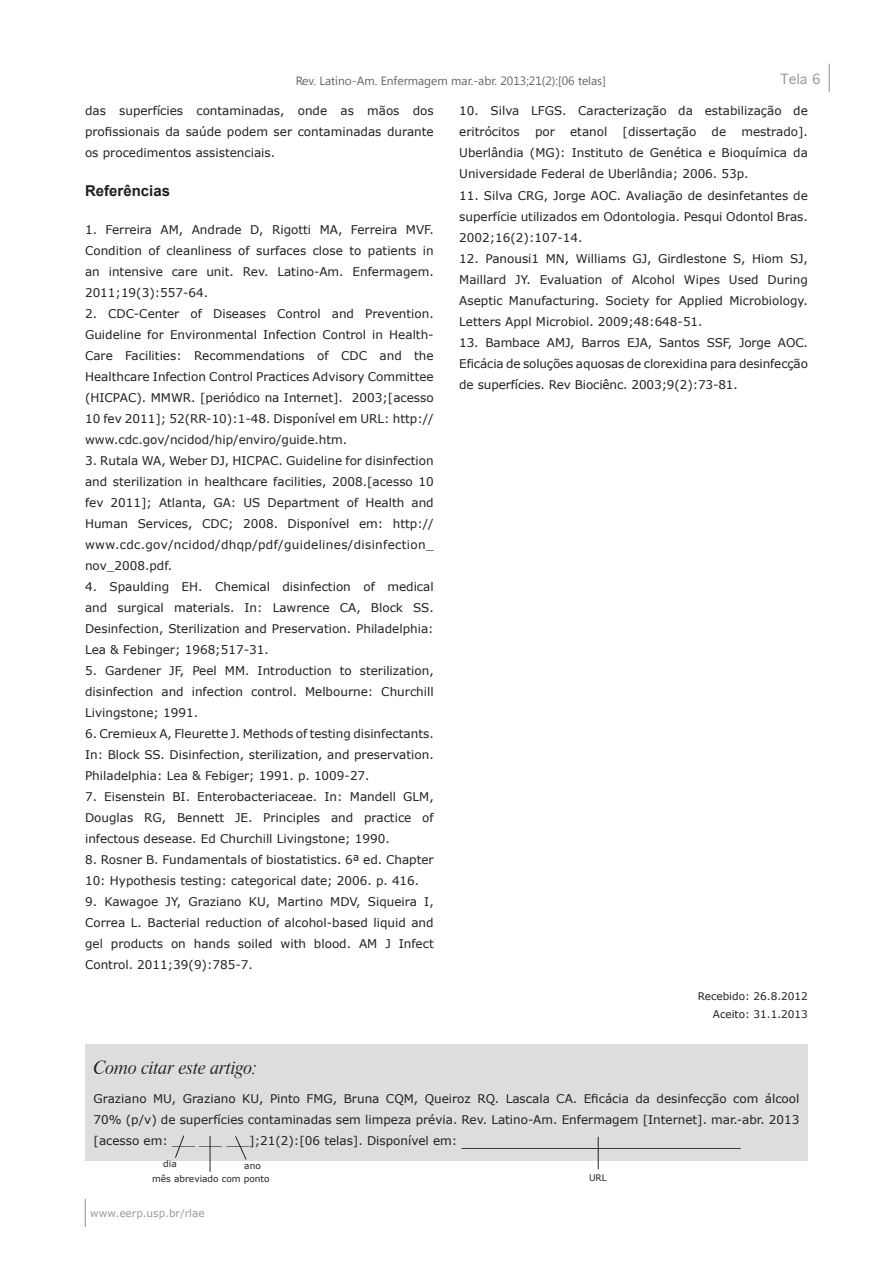
<style>
.page{position:relative;width:893px;height:1263px;background:#fff}
.page>*{position:absolute;margin:0;border:0;box-sizing:border-box;transform-origin:0 0}
.t1{font:18px "Dutch 801 BT Italic Headline";color:#231f20}
._13__Seção{font:700 15px "Arial";color:#231f20}
.t2{font:13.5px "Geneva";color:#6c6d70}
._18__Referências{font:12px/21px "Verdana";color:#231f20;text-align:justify}
._16__Texto{font:12px/21px "Verdana";color:#231f20;text-align:justify}
.t3{font:12px "Segoe UI";color:#231f20}
._21__Recebido_Aceito{font:10.5px "Verdana";color:#231f20}
.t4{font:10.5px "Verdana";color:#6c6d70}
._18__Referências-2{font:9px "Verdana";color:#231f20}
.s1{font-family:"Times New Roman";font-size:18px}
</style>
<div class="page">
<svg style="left:85px;top:1199px;width:1px;height:28px"></svg>
<svg style="left:829px;top:64px;width:1px;height:28px"></svg>
<div style="left:85px;top:1044px;width:723px;height:117px;background:#dcdddf"></div>
<svg style="left:175px;top:1135px;width:9px;height:23px"></svg>
<hr style="left:210px;top:1136px;width:1px;height:36px;background:#231f20">
<svg style="left:235px;top:1136px;width:12px;height:24px"></svg>
<hr style="left:598px;top:1137px;width:1px;height:32px;background:#231f20">
<p class="t3" style="left:295px;top:73px;width:312px">Rev. Latino-Am. Enfermagem mar.-abr. 2013;21(2):[06 telas]</p>
<p class="t2" style="left:780px;top:71px;width:42px">Tela 6</p>
<p class="_16__Texto" style="left:85px;top:100px;width:350px">das superfícies contaminadas, onde as mãos dos profissionais da saúde podem ser contaminadas durante os procedimentos assistenciais.</p>
<p class="_13__Seção" style="left:85px;top:180px;width:87px">Referências</p>
<p class="_18__Referências" style="left:85px;top:218px;width:350px">1. Ferreira AM, Andrade D, Rigotti MA, Ferreira MVF.<br>Condition of cleanliness of surfaces close to patients in an intensive care unit. Rev. Latino-Am. Enfermagem.<br>2011;19(3):557-64.</p>
<p class="_18__Referências" style="left:85px;top:302px;width:350px">2. CDC-Center of Diseases Control and Prevention.<br>Guideline for Environmental Infection Control in Health-Care Facilities: Recommendations of CDC and the Healthcare Infection Control Practices Advisory Committee (HICPAC). MMWR. [periódico na Internet]. 2003;[acesso 10 fev 2011]; 52(RR-10):1-48. Disponível em URL: http:// www.cdc.gov/ncidod/hip/enviro/guide.htm.</p>
<p class="_18__Referências" style="left:85px;top:449px;width:350px">3. Rutala WA, Weber DJ, HICPAC. Guideline for disinfection and sterilization in healthcare facilities, 2008.[acesso 10 fev 2011]; Atlanta, GA: US Department of Health and Human Services, CDC; 2008. Disponível em: http:// www.cdc.gov/ncidod/dhqp/pdf/guidelines/disinfection_ nov_2008.pdf.</p>
<p class="_18__Referências" style="left:85px;top:575px;width:350px">4. Spaulding EH. Chemical disinfection of medical and surgical materials. In: Lawrence CA, Block SS.<br>Desinfection, Sterilization and Preservation. Philadelphia:<br>Lea &amp; Febinger; 1968;517-31.</p>
<p class="_18__Referências" style="left:85px;top:659px;width:350px">5. Gardener JF, Peel MM. Introduction to sterilization, disinfection and infection control. Melbourne: Churchill Livingstone; 1991.</p>
<p class="_18__Referências" style="left:85px;top:722px;width:350px">6. Cremieux A, Fleurette J. Methods of testing disinfectants.<br>In: Block SS. Disinfection, sterilization, and preservation.<br>Philadelphia: Lea &amp; Febiger; 1991. p. 1009-27.</p>
<p class="_18__Referências" style="left:85px;top:785px;width:350px">7. Eisenstein BI. Enterobacteriaceae. In: Mandell GLM, Douglas RG, Bennett JE. Principles and practice of infectous desease. Ed Churchill Livingstone; 1990.</p>
<p class="_18__Referências" style="left:85px;top:848px;width:350px">8. Rosner B. Fundamentals of biostatistics. 6ª ed. Chapter<br>10: Hypothesis testing: categorical date; 2006. p. 416.</p>
<p class="_18__Referências" style="left:85px;top:890px;width:350px">9. Kawagoe JY, Graziano KU, Martino MDV, Siqueira I, Correa L. Bacterial reduction of alcohol-based liquid and gel products on hands soiled with blood. AM J Infect Control. 2011;39(9):785-7.</p>
<p class="_18__Referências" style="left:459px;top:100px;width:350px">10. Silva LFGS. Caracterização da estabilização de eritrócitos</p>
<p class="_18__Referências" style="left:535px;top:121px;width:21px">por</p>
<p class="_18__Referências" style="left:570px;top:121px;width:39px">etanol</p>
<p class="_18__Referências" style="left:623px;top:121px;width:75px">[dissertação</p>
<p class="_18__Referências" style="left:712px;top:121px;width:16px">de</p>
<p class="_18__Referências" style="left:459px;top:121px;width:350px;text-indent:282px">mestrado].<br>Uberlândia (MG): Instituto de Genética e Bioquímica da Universidade Federal de Uberlândia; 2006. 53p.</p>
<p class="_18__Referências" style="left:459px;top:184px;width:350px">11. Silva CRG, Jorge AOC. Avaliação de desinfetantes de superfície utilizados em Odontologia. Pesqui Odontol Bras.<br>2002;16(2):107-14.</p>
<p class="_18__Referências" style="left:459px;top:247px;width:350px">12. Panousi1 MN, Williams GJ, Girdlestone S, Hiom SJ, Maillard JY. Evaluation of Alcohol Wipes Used During Aseptic Manufacturing. Society for Applied Microbiology.<br>Letters Appl Microbiol. 2009;48:648-51.</p>
<p class="_18__Referências" style="left:459px;top:331px;width:350px">13. Bambace AMJ, Barros EJA, Santos SSF, Jorge AOC.<br>Eficácia de soluções aquosas de clorexidina para desinfecção de superfícies. Rev Biociênc. 2003;9(2):73-81.</p>
<p class="_21__Recebido_Aceito" style="left:698px;top:989px;width:112px">Recebido: 26.8.2012</p>
<p class="_21__Recebido_Aceito" style="left:713px;top:1007px;width:97px">Aceito: 31.1.2013</p>
<p class="t1" style="left:94px;top:1056px;width:165px">Como citar este artigo:</p>
<p class="_18__Referências" style="left:94px;top:1088px;width:707px">Graziano MU, Graziano KU, Pinto FMG, Bruna CQM, Queiroz RQ. Lascala CA. Eficácia da desinfecção com álcool 70% (p/v) de superfícies contaminadas sem limpeza prévia. Rev. Latino-Am. Enfermagem [Internet]. mar.-abr. 2013 [acesso em: ___ ___ ___];21(2):[06 telas]. Disponível em: <span class="s1">_______________________________</span></p>
<p class="_18__Referências-2" style="left:163px;top:1158px;width:15px">dia</p>
<p class="_18__Referências-2" style="left:152px;top:1173px;width:119px">mês abreviado com ponto</p>
<p class="_18__Referências-2" style="left:244px;top:1160px;width:18px">ano</p>
<p class="t4" style="left:90px;top:1206px;width:116px">www.eerp.usp.br/rlae</p>
<p class="_18__Referências-2" style="left:589px;top:1172px;width:19px">URL</p>
</div>
